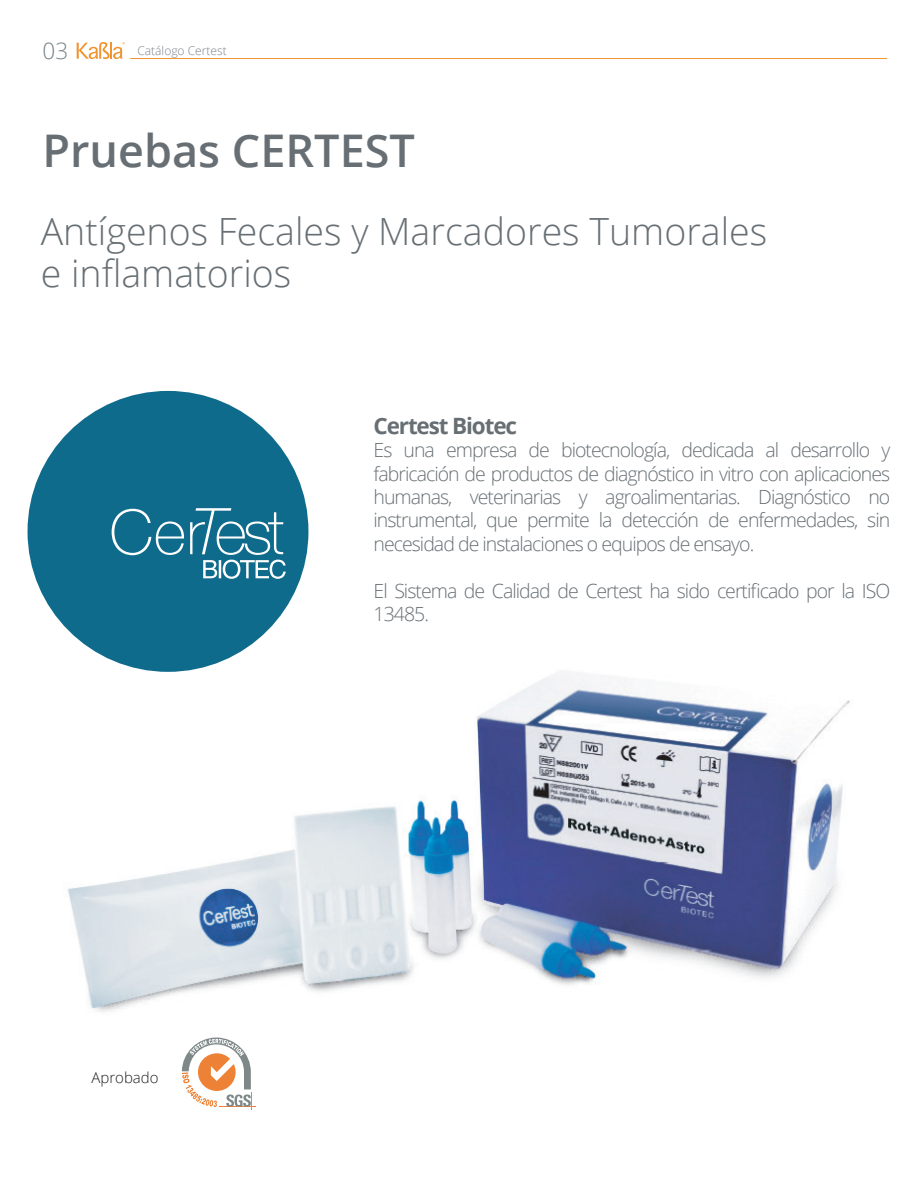
<style>
.page{position:relative;width:918px;height:1188px;background:#fff}
.page>*{position:absolute;margin:0;border:0;box-sizing:border-box;transform-origin:0 0}
.t1{font:600 45px "Open Sans";color:#676f74}
.t2{font:300 37.5px/42px "Open Sans";color:#676f74}
.t3{font:700 22.5px "Open Sans";letter-spacing:-.05em;color:#676f74}
.t4{font:300 22.5px "Open Sans";color:#7a848b}
.t5{font:300 19.5px/23.4px "Open Sans";letter-spacing:-.05em;color:#676f74;text-align:justify}
.t6{font:300 15px "Open Sans";color:#231f20}
.t7{font:300 12px "Open Sans";color:#7a848b}
</style>
<div class="page">
<img style="left:67px;top:638px;width:783px;height:374px">
<div style="left:28px;top:391px;width:280px;height:281px;background:#0f6b8c;border-radius:50%"></div>
<svg style="left:112px;top:509px;width:72px;height:46px"></svg>
<svg style="left:190px;top:508px;width:96px;height:71px"></svg>
<hr style="left:219px;top:1107px;width:36px;height:1px;background:#ed8236">
<svg style="left:182px;top:1038px;width:70px;height:71px"></svg>
<svg style="left:77px;top:42px;width:48px;height:17px"></svg>
<hr style="left:130px;top:58px;width:757px;height:1px;background:#f1932e">
<p class="t4" style="left:43px;top:35px;width:27px">03</p>
<p class="t7" style="left:137px;top:43px;width:91px">Catálogo Certest</p>
<h1 class="t1" style="left:43px;top:120px;width:374px">Pruebas CERTEST</h1>
<h2 class="t2" style="left:41px;top:209px;width:728px">Antígenos Fecales y Marcadores Tumorales e inflamatorios</h2>
<p class="t6" style="left:92px;top:1067px;width:69px">Aprobado</p>
<p class="t3" style="left:374px;top:410px;width:145px">Certest Biotec</p>
<p class="t5" style="left:374px;top:438px;width:518px">Es una empresa de biotecnología, dedicada al desarrollo y fabricación de productos de diagnóstico in vitro con aplicaciones humanas, veterinarias y agroalimentarias. Diagnóstico no instrumental, que permite la detección de enfermedades, sin necesidad de instalaciones o equipos de ensayo.</p>
<p class="t5" style="left:374px;top:578px;width:518px">El Sistema de Calidad de Certest ha sido certificado por la ISO<br>13485.</p>
</div>
